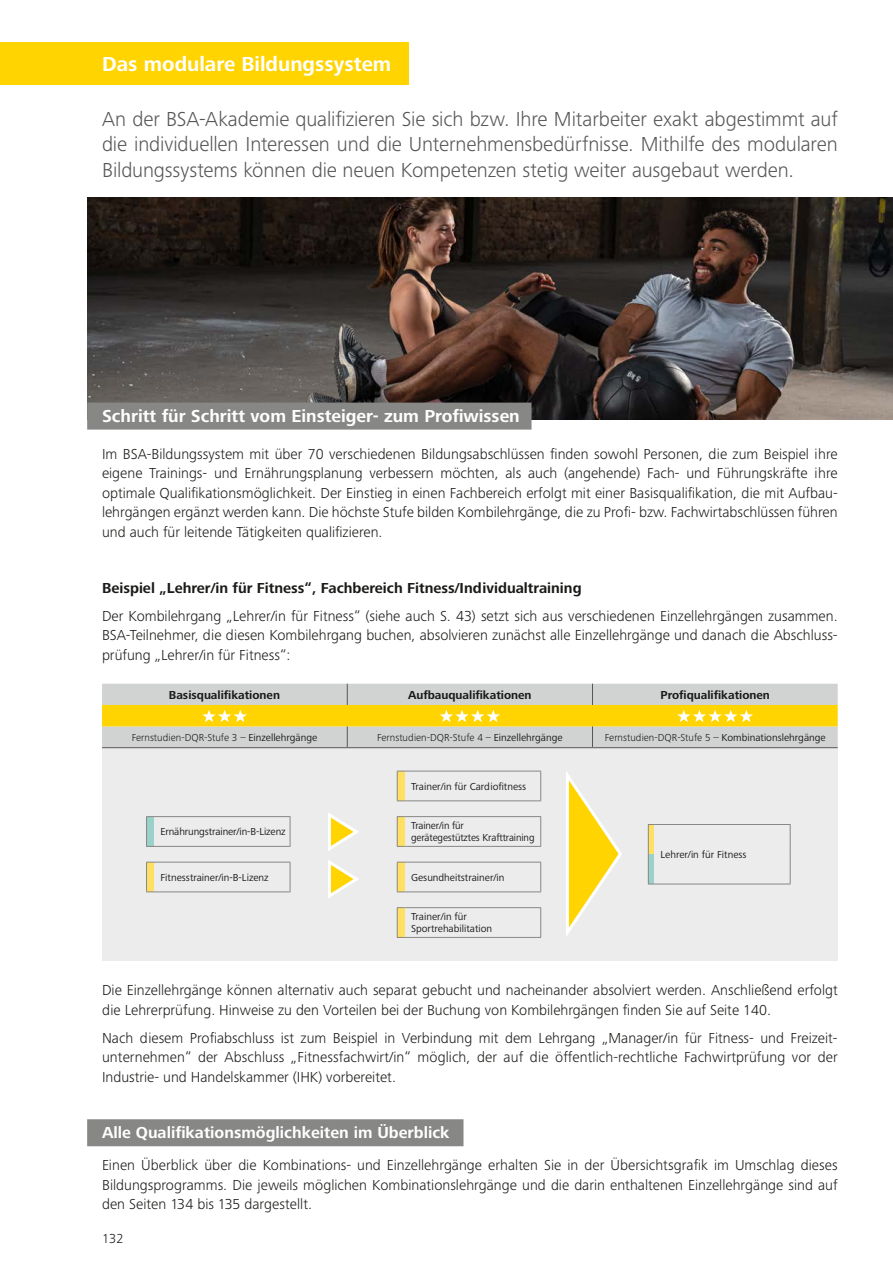
<style>
.page{position:relative;width:893px;height:1263px;background:#fff}
.page>*{position:absolute;margin:0;border:0;box-sizing:border-box;transform-origin:0 0}
.t1{font:300 21px/25.5px "Frutiger Next Pro";letter-spacing:-.005em;color:#565656;text-align:justify}
.t2{font:700 21px "Frutiger Next Pro";color:#fff}
.t3{font:700 18px "Frutiger Next Pro";color:#fff}
.t4{font:700 16.5px "Frutiger Next Pro";color:#fff}
.t5{font:300 15px/19.5px "Frutiger Next Pro";color:#1a1a18;text-align:justify}
.t6{font:700 15px "Frutiger Next Pro";color:#1a1a18}
.t7{font:300 13.5px "Frutiger Next Pro";color:#1a1a18}
.t8{font:700 12px "Frutiger Next Pro";color:#1a1a18}
.t9{font:10.5px/12px "Frutiger Next Pro";color:#1a1a18}
.t10{font:300 10.5px "Frutiger Next Pro";color:#1a1a18}
.s1{font-weight:400}
</style>
<div class="page">
<div style="left:0;top:43px;width:409px;height:42px;background:#ffd400"></div>
<div style="left:102px;top:748px;width:736px;height:212px;background:#ececed"></div>
<img style="left:87px;top:198px;width:806px;height:221px">
<div style="left:87px;top:403px;width:444px;height:27px;background:#878786"></div>
<hr style="left:102px;top:747px;width:245px;height:1px;background:#565656">
<hr style="left:347px;top:747px;width:245px;height:1px;background:#565656">
<hr style="left:592px;top:747px;width:246px;height:1px;background:#565656">
<svg style="left:102px;top:684px;width:736px;height:63px;background:#e0d38e"></svg>
<div style="left:87px;top:1119px;width:376px;height:27px;background:#878786"></div>
<svg style="left:566px;top:772px;width:56px;height:164px"></svg>
<svg style="left:328px;top:813px;width:31px;height:85px"></svg>
<hr style="left:154px;top:816px;width:136px;height:1px;background:#878786">
<svg style="left:146px;top:816px;width:8px;height:31px"></svg>
<hr style="left:154px;top:846px;width:136px;height:1px;background:#878786">
<svg style="left:290px;top:817px;width:1px;height:29px"></svg>
<hr style="left:154px;top:862px;width:136px;height:1px;background:#878786">
<svg style="left:290px;top:862px;width:1px;height:29px"></svg>
<svg style="left:146px;top:862px;width:8px;height:30px"></svg>
<hr style="left:154px;top:891px;width:136px;height:1px;background:#878786">
<hr style="left:405px;top:771px;width:136px;height:1px;background:#878786">
<svg style="left:397px;top:771px;width:8px;height:30px"></svg>
<hr style="left:405px;top:800px;width:136px;height:1px;background:#878786">
<svg style="left:540px;top:771px;width:1px;height:29px"></svg>
<hr style="left:405px;top:816px;width:136px;height:1px;background:#878786">
<svg style="left:540px;top:817px;width:1px;height:29px"></svg>
<svg style="left:397px;top:816px;width:8px;height:31px"></svg>
<hr style="left:405px;top:846px;width:136px;height:1px;background:#878786">
<hr style="left:405px;top:862px;width:136px;height:1px;background:#878786">
<svg style="left:397px;top:862px;width:8px;height:30px"></svg>
<hr style="left:405px;top:891px;width:136px;height:1px;background:#878786">
<svg style="left:540px;top:862px;width:1px;height:29px"></svg>
<svg style="left:540px;top:908px;width:1px;height:29px"></svg>
<svg style="left:397px;top:907px;width:8px;height:31px"></svg>
<hr style="left:405px;top:907px;width:136px;height:1px;background:#878786">
<hr style="left:405px;top:937px;width:136px;height:1px;background:#878786">
<div style="left:648px;top:854px;width:6px;height:30px;background:#9ad2cb"></div>
<svg style="left:648px;top:824px;width:6px;height:30px"></svg>
<hr style="left:654px;top:824px;width:136px;height:1px;background:#878786">
<hr style="left:648px;top:854px;width:1px;height:30px;background:#878786">
<hr style="left:654px;top:884px;width:136px;height:1px;background:#878786">
<svg style="left:790px;top:825px;width:1px;height:29px"></svg>
<hr style="left:790px;top:854px;width:1px;height:30px;background:#878786">
<h1 class="t2" style="left:102px;top:52px;width:291px">Das modulare Bildungssystem</h1>
<p class="t1" style="left:102px;top:106px;width:737px">An der BSA-Akademie qualifizieren Sie sich bzw. Ihre Mitarbeiter exakt abgestimmt auf die individuellen Interessen und die Unternehmensbedürfnisse. Mithilfe des modularen Bildungssystems können die neuen Kompetenzen stetig weiter ausgebaut werden.</p>
<p class="t3" style="left:102px;top:406px;width:419px">Schritt für Schritt vom Einsteiger- zum Profiwissen</p>
<p class="t5" style="left:102px;top:444px;width:737px">Im BSA-Bildungssystem mit über 70 verschiedenen Bildungsabschlüssen finden sowohl Personen, die zum Beispiel ihre eigene Trainings- und Ernährungsplanung verbessern möchten, als auch (angehende) Fach- und Führungskräfte ihre optimale Qualifikationsmöglichkeit. Der Einstieg in einen Fachbereich erfolgt mit einer Basisqualifikation, die mit Aufbau&shy;lehrgängen ergänzt werden kann. Die höchste Stufe bilden Kombilehrgänge, die zu Profi- bzw. Fachwirtabschlüssen führen und auch für leitende Tätigkeiten qualifizieren.</p>
<p class="t6" style="left:102px;top:579px;width:481px">Beispiel „Lehrer/in für Fitness“, Fachbereich Fitness/Individualtraining</p>
<p class="t5" style="left:102px;top:606px;width:737px">Der Kombilehrgang „Lehrer/in für Fitness“ (siehe auch S. 43) setzt sich aus verschiedenen Einzellehrgängen zusammen.<br>BSA-Teilnehmer, die diesen Kombilehrgang buchen, absolvieren zunächst alle Einzellehrgänge und danach die Abschluss&shy;prüfung „Lehrer/in für Fitness“:</p>
<p class="t8" style="left:169px;top:688px;width:113px">Basisqualifikationen</p>
<p class="t8" style="left:408px;top:688px;width:125px">Aufbauqualifikationen</p>
<p class="t8" style="left:661px;top:688px;width:111px">Profiqualifikationen</p>
<p class="t10" style="left:132px;top:731px;width:187px">Fernstudien-DQR-Stufe 3 – <span class="s1">Einzellehrgänge</span></p>
<p class="t10" style="left:377px;top:731px;width:187px">Fernstudien-DQR-Stufe 4 – <span class="s1">Einzellehrgänge</span></p>
<p class="t10" style="left:605px;top:731px;width:222px">Fernstudien-DQR-Stufe 5 – <span class="s1">Kombinationslehrgänge</span></p>
<p class="t9" style="left:160px;top:826px;width:127px">Ernährungstrainer/in-B-Lizenz</p>
<p class="t9" style="left:160px;top:871px;width:110px">Fitnesstrainer/in-B-Lizenz</p>
<p class="t9" style="left:411px;top:780px;width:117px">Trainer/in für Cardiofitness</p>
<p class="t9" style="left:411px;top:820px;width:125px">Trainer/in für gerätegestütztes Krafttraining</p>
<p class="t9" style="left:411px;top:871px;width:95px">Gesundheitstrainer/in</p>
<p class="t9" style="left:411px;top:911px;width:83px">Trainer/in für<br>Sportrehabilitation</p>
<p class="t9" style="left:660px;top:848px;width:88px">Lehrer/in für Fitness</p>
<p class="t5" style="left:102px;top:980px;width:737px">Die Einzellehrgänge können alternativ auch separat gebucht und nacheinander absolviert werden. Anschließend erfolgt die Lehrerprüfung. Hinweise zu den Vorteilen bei der Buchung von Kombilehrgängen finden Sie auf Seite 140.</p>
<p class="t5" style="left:102px;top:1028px;width:737px">Nach diesem Profiabschluss ist zum Beispiel in Verbindung mit dem Lehrgang „Manager/in für Fitness- und Freizeit&shy;unternehmen“ der Abschluss „Fitnessfachwirt/in“ möglich, der auf die öffentlich-rechtliche Fachwirtprüfung vor der Industrie- und Handelskammer (IHK) vorbereitet.</p>
<p class="t4" style="left:102px;top:1123px;width:349px">Alle Qualifikationsmöglichkeiten im Überblick</p>
<p class="t5" style="left:102px;top:1155px;width:737px">Einen Überblick über die Kombinations- und Einzellehrgänge erhalten Sie in der Übersichtsgrafik im Umschlag dieses Bildungsprogramms. Die jeweils möglichen Kombinationslehrgänge und die darin enthaltenen Einzellehrgänge sind auf den Seiten 134 bis 135 dargestellt.</p>
<p class="t7" style="left:102px;top:1231px;width:23px">132</p>
</div>
